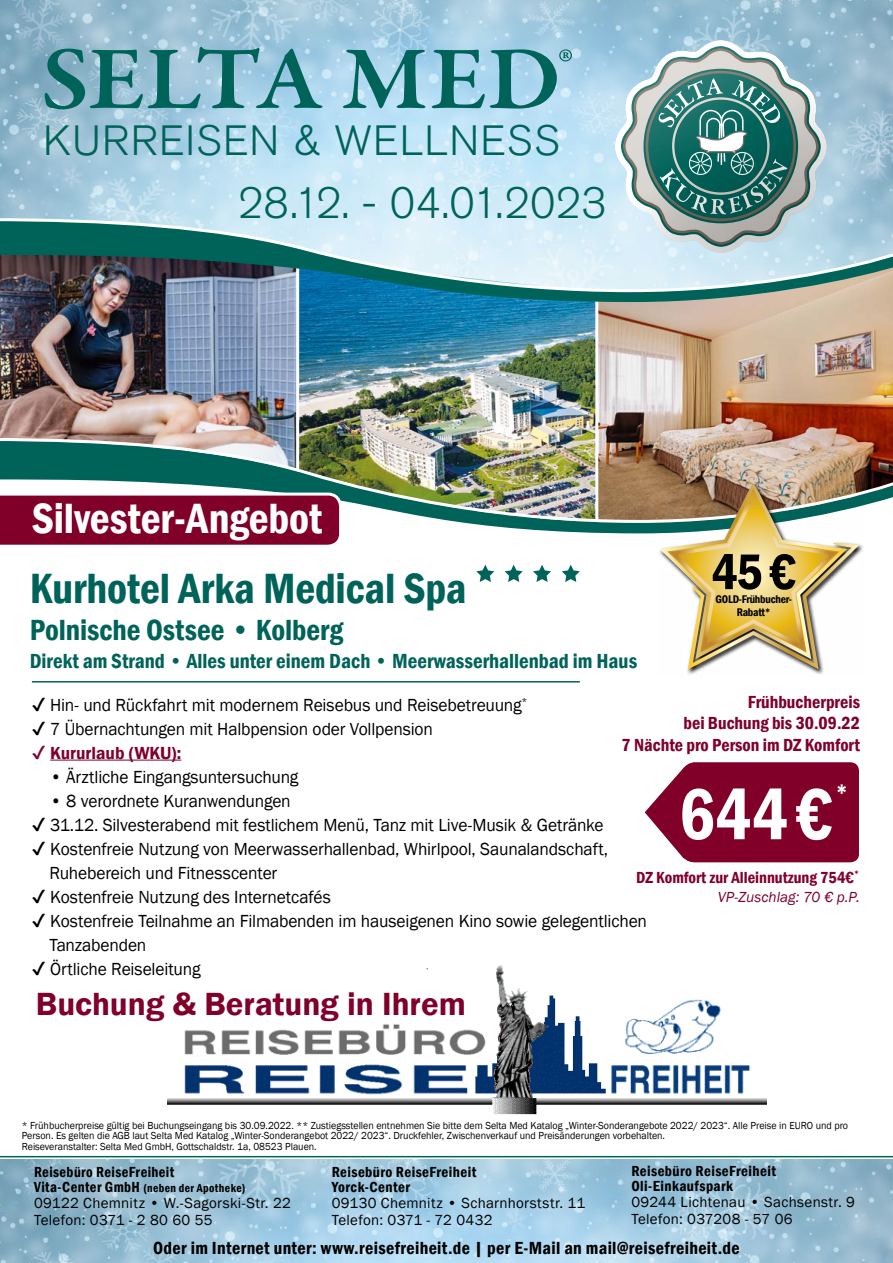
<style>
.page{position:relative;width:893px;height:1263px;background:#fff}
.page>*{position:absolute;margin:0;border:0;box-sizing:border-box;transform-origin:0 0}
.t1{font:600 condensed 75px "Franklin Gothic";color:#fff;scale:.95 1}
.t2{font:600 condensed 51.9px "Franklin Gothic";color:#000}
.t3{font:600 condensed 43.5px "Franklin Gothic";letter-spacing:-.005em;color:#00635a}
.t4{font:300 43.5px "Akzidenz Grotesk BQ";letter-spacing:.005em;color:#00635a}
.t5{font:600 condensed 43.5px "Franklin Gothic";letter-spacing:-.005em;color:#fff}
.t6{font:300 42px "Akzidenz Grotesk BQ";letter-spacing:.03em;color:#00635a}
.t7{font:600 33px "Franklin Gothic";color:#80002a}
.t8{font:600 condensed 30px "Franklin Gothic";color:#00635a}
.t9{font:600 condensed 26.25px "Franklin Gothic";color:#fff;scale:.95 1}
.t10{font:600 condensed 21px "Franklin Gothic";color:#00635a}
.t11{font:18px/24px "Franklin Gothic";letter-spacing:-.01em;color:#000}
.t12{font:600 condensed 18px "Franklin Gothic";letter-spacing:.02em;color:#000}
.t13{font:600 condensed 18px/21.6px "Franklin Gothic";color:#80002a;text-align:right}
.t14{font:600 18px "Franklin Gothic";letter-spacing:-.005em;color:#80002a}
.t15{font:600 condensed 16.5px "Franklin Gothic";color:#80002a}
.t16{font:15px/16.5px "Franklin Gothic";letter-spacing:.02em;color:#000}
.t17{font:600 condensed 15px/15px "Franklin Gothic";letter-spacing:.025em;color:#000}
.t18{font:italic 15px "Franklin Gothic";color:#80002a}
.t19{font:600 condensed 12px "Franklin Gothic";letter-spacing:.035em;color:#000}
.t20{font:600 condensed 11.4px/12.3px "Franklin Gothic";letter-spacing:-.02em;color:#000;text-align:center}
.t21{font:10.5px/10.5px "Franklin Gothic";color:#000;scale:.95 1}
.s1{font-size:15px}
</style>
<div class="page">
<img style="left:168px;top:965px;width:598px;height:150px">
<img style="left:598px;top:303px;width:295px;height:133px">
<img style="left:0;top:303px;width:296px;height:133px">
<img style="left:299px;top:303px;width:296px;height:133px">
<svg style="left:474px;top:524px;width:184px;height:9px;fill:#00635a"></svg>
<img style="left:0;top:436px;width:893px;height:88px">
<img style="left:0;top:1159px;width:893px;height:104px">
<img style="left:0;top:0;width:893px;height:217px">
<hr style="left:296px;top:266px;width:3px;height:204px;background:#fff">
<hr style="left:595px;top:299px;width:3px;height:221px;background:#fff">
<svg style="left:0;top:294px;width:893px;height:9px;background:#537f8d"></svg>
<svg style="left:0;top:217px;width:893px;height:77px;background:#86aab1"></svg>
<svg style="left:45px;top:47px;width:277px;height:62px;background:#6ca6b3"></svg>
<svg style="left:343px;top:50px;width:82px;height:58px;background:#6dabb6"></svg>
<svg style="left:432px;top:49px;width:140px;height:60px;background:#73b0bd"></svg>
<div style="left:588px;top:39px;width:262px;height:176px;background:#fff;opacity:.75"></div>
<div style="left:588px;top:69px;width:262px;height:186px;background:#000;opacity:.75"></div>
<hr style="left:0;top:1156px;width:893px;height:1px;background:#00635a">
<hr style="left:50px;top:760px;width:131px;height:1px;background:#80002a">
<hr style="left:32px;top:681px;width:548px;height:1px;background:#00635a">
<svg style="left:476px;top:565px;width:18px;height:17px"></svg>
<svg style="left:505px;top:565px;width:18px;height:17px"></svg>
<svg style="left:533px;top:565px;width:18px;height:17px"></svg>
<svg style="left:562px;top:565px;width:18px;height:17px"></svg>
<svg style="left:658px;top:483px;width:207px;height:191px"></svg>
<img style="left:660px;top:484px;width:199px;height:185px">
<svg style="left:0;top:493px;width:342px;height:52px;background:#871037"></svg>
<svg style="left:645px;top:762px;width:214px;height:100px;background:#8d1a3f"></svg>
<h3 class="t6" style="left:43px;top:117px;width:518px">KURREISEN &amp; WELLNESS</h3>
<h3 class="t4" style="left:238px;top:179px;width:370px">28.12. - 04.01.2023</h3>
<h3 class="t5" style="left:32px;top:490px;width:292px">Silvester-Angebot</h3>
<h3 class="t3" style="left:30px;top:560px;width:438px">Kurhotel Arka Medical Spa</h3>
<h3 class="t8" style="left:30px;top:610px;width:315px">Polnische Ostsee • Kolberg</h3>
<p class="t10" style="left:30px;top:646px;width:609px">Direkt am Strand • Alles unter einem Dach • Meerwasserhallenbad im Haus</p>
<h2 class="t2" style="left:711px;top:537px;width:86px">45 €</h2>
<p class="t20" style="left:715px;top:593px;width:78px">GOLD-Frühbucher-<br>Rabatt*</p>
<p class="t13" style="left:621px;top:691px;width:240px">Frühbucherpreis<br>bei Buchung bis 30.09.22<br>7 Nächte pro Person im DZ Komfort</p>
<p class="t11" style="left:32px;top:693px;width:497px">✔ Hin- und Rückfahrt mit modernem Reisebus und Reisebetreuung<sup>*</sup></p>
<p class="t11" style="left:32px;top:717px;width:403px">✔ 7 Übernachtungen mit Halbpension oder Vollpension</p>
<p class="t14" style="left:32px;top:742px;width:151px">✔ Kururlaub (WKU):</p>
<p class="t11" style="left:50px;top:765px;width:250px">• Ärztliche Eingangsuntersuchung</p>
<p class="t11" style="left:50px;top:789px;width:242px">• 8 verordnete Kuranwendungen</p>
<p class="t11" style="left:32px;top:813px;width:573px">✔ 31.12. Silvesterabend mit festlichem Menü, Tanz mit Live-Musik &amp; Getränke</p>
<p class="t11" style="left:49px;top:837px;width:560px;text-indent:-17px">✔ Kostenfreie Nutzung von Meerwasserhallenbad, Whirlpool, Saunalandschaft,<br>Ruhebereich und Fitnesscenter</p>
<p class="t11" style="left:32px;top:885px;width:300px">✔ Kostenfreie Nutzung des Internetcafés</p>
<p class="t11" style="left:49px;top:909px;width:599px;text-indent:-17px">✔ Kostenfreie Teilnahme an Filmabenden im hauseigenen Kino sowie gelegentlichen<br>Tanzabenden</p>
<p class="t11" style="left:32px;top:957px;width:170px">✔ Örtliche Reiseleitung</p>
<h1 class="t1" style="left:679px;top:764px;width:163px">644€</h1>
<h3 class="t9" style="left:836px;top:776px;width:15px">*</h3>
<p class="t15" style="left:636px;top:866px;width:224px">DZ Komfort zur Alleinnutzung 754€<sup>*</sup></p>
<p class="t18" style="left:718px;top:887px;width:144px">VP-Zuschlag: 70 € p.P.</p>
<h3 class="t7" style="left:36px;top:984px;width:431px">Buchung &amp; Beratung in Ihrem</h3>
<p class="t21" style="left:22px;top:1120px;width:871px">* Frühbucherpreise gültig bei Buchungseingang bis 30.09.2022. ** Zustiegsstellen entnehmen Sie bitte dem Selta Med Katalog „Winter-Sonderangebote 2022/ 2023“. Alle Preise in EURO und pro<br>Person. Es gelten die AGB laut Selta Med Katalog „Winter-Sonderangebot 2022/ 2023“. Druckfehler, Zwischenverkauf und Preisänderungen vorbehalten.<br>Reiseveranstalter: Selta Med GmbH, Gottschaldstr. 1a, 08523 Plauen.</p>
<p class="t17" style="left:631px;top:1163px;width:146px">Reisebüro ReiseFreiheit<br>Oli-Einkaufspark</p>
<p class="t16" style="left:631px;top:1194px;width:225px">09244 Lichtenau • Sachsenstr. 9<br>Telefon: 037208 - 57 06</p>
<p class="t12" style="left:153px;top:1236px;width:588px">Oder im Internet unter: www.reisefreiheit.de | per E-Mail an mail@reisefreiheit.de</p>
<p class="t17" style="left:34px;top:1164px;width:142px">Reisebüro ReiseFreiheit</p>
<p class="t19" style="left:34px;top:1179px;width:213px"><span class="s1">Vita-Center GmbH</span> (neben der Apotheke)</p>
<p class="t16" style="left:34px;top:1195px;width:258px">09122 Chemnitz • W.-Sagorski-Str. 22<br>Telefon: 0371 - 2 80 60 55</p>
<p class="t17" style="left:332px;top:1164px;width:146px">Reisebüro ReiseFreiheit<br>Yorck-Center</p>
<p class="t16" style="left:332px;top:1195px;width:255px">09130 Chemnitz • Scharnhorststr. 11<br>Telefon: 0371 - 72 0432</p>
</div>
